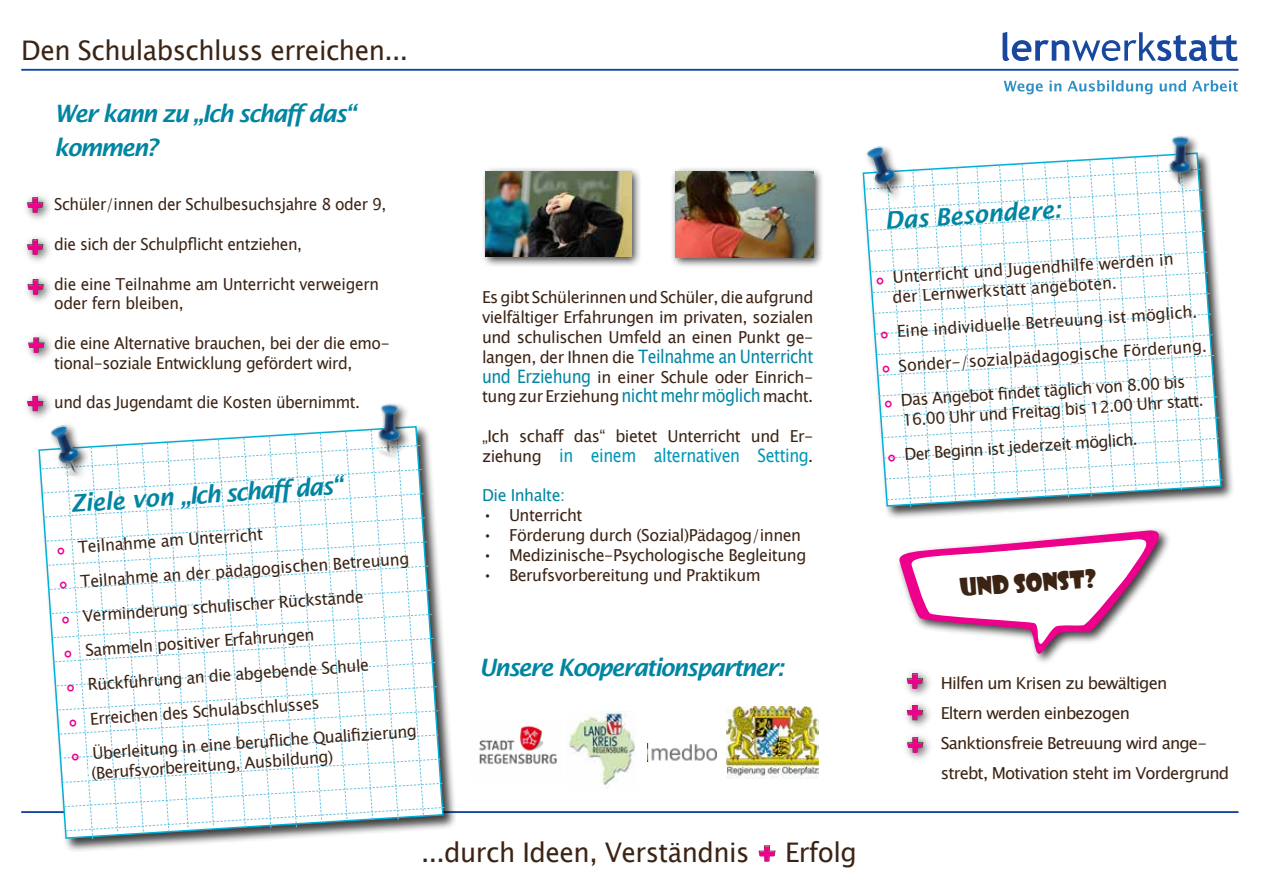
<style>
.page{position:relative;width:1263px;height:893px;background:#fff}
.page>*{position:absolute;margin:0;border:0;box-sizing:border-box;transform-origin:0 0}
.t1{font:36px/41px "Showcard Gothic";color:#ec008c;text-align:justify}
.t2{font:27px "Lucida Sans Unicode";letter-spacing:-.02em;color:#3c2415}
.t3{font:italic 600 24px/34.5px "Lucida Sans";letter-spacing:-.07em;color:#0085a2}
.t4{font:24px "Showcard Gothic";color:#3c2415}
.t5{font:18.45px "Lucida Sans Unicode";letter-spacing:-.03em;color:#0085a2;scale:.87 1}
.t6{font:18.45px "Lucida Sans Unicode";letter-spacing:-.03em;color:#0096b7;scale:.87 1}
.t7{font:16.5px/19.8px "Lucida Sans Unicode";letter-spacing:-.03em;color:#3c2415}
.t8{font:16.5px/19.8px "Lucida Sans Unicode";letter-spacing:-.03em;color:#3c2415;scale:.94 1}
.t9{font:16.5px/30px "Lucida Sans Unicode";letter-spacing:-.05em;color:#3c2415}
.t10{font:16.5px "Lucida Sans Unicode";letter-spacing:-.03em;color:#0085a2}
.s1{font-size:31.5px;color:#ec008c}
.s2{color:#fff}
.s3{font-size:16.5px;color:#3c2415}
.s4{font-size:18.45px;color:#0085a2}
.s5{font-size:18px}
.s6{font-family:"Showcard Gothic";font-size:37.5px;color:#ec008c}
</style>
<div class="page">
<hr style="left:21px;top:69px;width:1217px;height:2px;background:#17479e">
<hr style="left:21px;top:811px;width:1217px;height:2px;background:#17479e">
<div style="left:861px;top:151px;width:374px;height:369px;background:#000;opacity:.75"></div>
<div style="left:22px;top:191px;width:33px;height:33px;background:#000;opacity:.75"></div>
<svg style="left:27px;top:197px;width:17px;height:16px"></svg>
<div style="left:22px;top:233px;width:33px;height:33px;background:#000;opacity:.75"></div>
<svg style="left:27px;top:239px;width:17px;height:16px"></svg>
<div style="left:23px;top:273px;width:32px;height:33px;background:#000;opacity:.75"></div>
<svg style="left:27px;top:279px;width:17px;height:16px"></svg>
<div style="left:23px;top:332px;width:33px;height:32px;background:#000;opacity:.75"></div>
<svg style="left:28px;top:337px;width:17px;height:16px"></svg>
<div style="left:22px;top:390px;width:33px;height:32px;background:#000;opacity:.75"></div>
<svg style="left:27px;top:396px;width:17px;height:15px"></svg>
<div style="left:36px;top:424px;width:421px;height:429px;background:#000;opacity:.75"></div>
<img style="left:36px;top:416px;width:68px;height:59px">
<img style="left:351px;top:403px;width:86px;height:25px">
<img style="left:861px;top:146px;width:59px;height:51px">
<img style="left:1140px;top:135px;width:73px;height:19px">
<svg style="left:1004px;top:80px;width:234px;height:14px"></svg>
<svg style="left:1002px;top:32px;width:235px;height:29px"></svg>
<div style="left:481px;top:166px;width:162px;height:102px;background:#000;opacity:.75"></div>
<img style="left:486px;top:171px;width:145px;height:86px">
<svg style="left:899px;top:530px;width:270px;height:124px"></svg>
<div style="left:902px;top:667px;width:33px;height:33px;background:#000;opacity:.75"></div>
<svg style="left:906px;top:673px;width:17px;height:16px"></svg>
<div style="left:902px;top:699px;width:33px;height:32px;background:#000;opacity:.75"></div>
<svg style="left:906px;top:705px;width:17px;height:16px"></svg>
<div style="left:902px;top:731px;width:33px;height:33px;background:#000;opacity:.75"></div>
<svg style="left:907px;top:737px;width:17px;height:16px"></svg>
<svg style="left:758px;top:845px;width:18px;height:16px"></svg>
<img style="left:479px;top:725px;width:78px;height:40px">
<img style="left:566px;top:711px;width:69px;height:78px">
<img style="left:647px;top:743px;width:69px;height:18px">
<img style="left:726px;top:707px;width:93px;height:72px">
<div style="left:670px;top:166px;width:154px;height:102px;background:#000;opacity:.75"></div>
<img style="left:675px;top:171px;width:138px;height:86px">
<svg style="left:41px;top:428px;width:404px;height:412px"></svg>
<svg style="left:865px;top:154px;width:358px;height:354px"></svg>
<h2 class="t2" style="left:21px;top:30px;width:388px">Den Schulabschluss erreichen...</h2>
<h3 class="t3" style="left:54px;top:96px;width:303px">Wer kann zu „Ich schaff das“ kommen?</h3>
<h1 class="t1" style="left:26px;top:182px;width:21px">+ + +</h1>
<h1 class="t1" style="left:26px;top:314px;width:22px;line-height:58.5px">+ +</h1>
<p class="t8" style="left:54px;top:195px;width:355px">Schüler/innen der Schulbesuchsjahre 8 oder 9,</p>
<p class="t8" style="left:54px;top:234px;width:265px">die sich der Schulpflicht entziehen,</p>
<p class="t8" style="left:54px;top:274px;width:347px">die eine Teilnahme am Unterricht verweigern oder fern bleiben,</p>
<p class="t8" style="left:54px;top:333px;width:358px">die eine Alternative brauchen, bei der die emo&shy;tional-soziale Entwicklung gefördert wird,</p>
<p class="t8" style="left:54px;top:393px;width:327px">und das Jugendamt die Kosten übernimmt.</p>
<h3 class="t3" style="left:69px;top:487px;width:274px;rotate:-4deg">Ziele von „Ich schaff das“</h3>
<p class="t7" style="left:77px;top:537px;width:187px;rotate:-4deg">Teilnahme am Unterricht</p>
<p class="t7" style="left:58px;top:566px;width:353px;line-height:34.5px;text-indent:22px;rotate:-4deg">Teilnahme an der pädagogischen Betreuung <span class="s1">°</span> Verminderung schulischer Rückstände</p>
<p class="t7" style="left:85px;top:640px;width:231px;rotate:-4deg">Sammeln positiver Erfahrungen</p>
<p class="t7" style="left:65px;top:669px;width:348px;line-height:34.5px;text-indent:22px;rotate:-4deg">Rückführung an die abgebende Schule<br><span class="s1">°</span> Erreichen des Schulabschlusses<br><span class="s1">°</span> Überleitung in eine berufl iche Qualifi zierung</p>
<p class="t7" style="left:72px;top:765px;width:263px;rotate:-4deg"><span class="s2">bb</span>(Berufsvorbereitung, Ausbildung)</p>
<p class="t7" style="left:482px;top:288px;width:333px;text-align:justify">Es gibt Schülerinnen und Schüler, die aufgrund vielfältiger Erfahrungen im privaten, sozialen und schulischen Umfeld an einen Punkt ge-</p>
<p class="t5" style="left:482px;top:342px;width:382px"><span class="s3">langen, der Ihnen die</span> Teilnahme an Unterricht</p>
<p class="t7" style="left:482px;top:367px;width:333px"><span class="s4">und Erziehung</span> in einer Schule oder Einrich&shy;tung zur Erziehung <span class="s4">nicht mehr möglich</span> macht.</p>
<p class="t7" style="left:482px;top:426px;width:333px">„Ich schaff das“ bietet Unterricht und Er-</p>
<p class="t6" style="left:482px;top:441px;width:382px"><span class="s3">ziehung</span> in einem alternativen Setting<span class="s3">.</span></p>
<p class="t10" style="left:482px;top:482px;width:85px">Die Inhalte:</p>
<p class="t7" style="left:482px;top:505px;width:102px"><span class="s5">•</span> Unterricht</p>
<p class="t7" style="left:482px;top:525px;width:321px"><span class="s5">•</span> Förderung durch (Sozial)Pädagog/innen</p>
<p class="t7" style="left:482px;top:545px;width:326px"><span class="s5">•</span> Medizinische-Psychologische Begleitung</p>
<p class="t7" style="left:482px;top:565px;width:280px"><span class="s5">•</span> Berufsvorbereitung und Praktikum</p>
<h3 class="t3" style="left:479px;top:650px;width:307px">Unsere Kooperationspartner:</h3>
<h2 class="t2" style="left:421px;top:831px;width:437px">...durch Ideen, Verständnis <span class="s6">+</span> Erfolg</h2>
<h3 class="t3" style="left:883px;top:204px;width:179px;rotate:-4deg">Das Besondere:</h3>
<p class="t7" style="left:890px;top:268px;width:284px;rotate:-4deg">Unterricht und Jugendhilfe werden in der Lernwerkstatt angeboten.</p>
<p class="t7" style="left:896px;top:322px;width:302px;rotate:-4deg">Eine individuelle Betreuung ist möglich.</p>
<p class="t7" style="left:898px;top:357px;width:310px;rotate:-4deg">Sonder-/sozialpädagogische Förderung.</p>
<p class="t7" style="left:900px;top:391px;width:304px;rotate:-4deg">Das Angebot fi ndet täglich von 8.00 bis<br>16.00 Uhr und Freitag bis 12.00 Uhr statt.</p>
<p class="t7" style="left:904px;top:445px;width:235px;rotate:-4deg">Der Beginn ist jederzeit möglich.</p>
<h3 class="t4" style="left:959px;top:572px;width:138px;rotate:-4deg">Und sonst?</h3>
<h1 class="t1" style="left:905px;top:663px;width:21px;line-height:32px">+ + +</h1>
<p class="t9" style="left:941px;top:668px;width:290px">Hilfen um Krisen zu bewältigen<br>Eltern werden einbezogen Sanktionsfreie Betreuung wird ange&shy;strebt, Motivation steht im Vordergrund</p>
</div>
